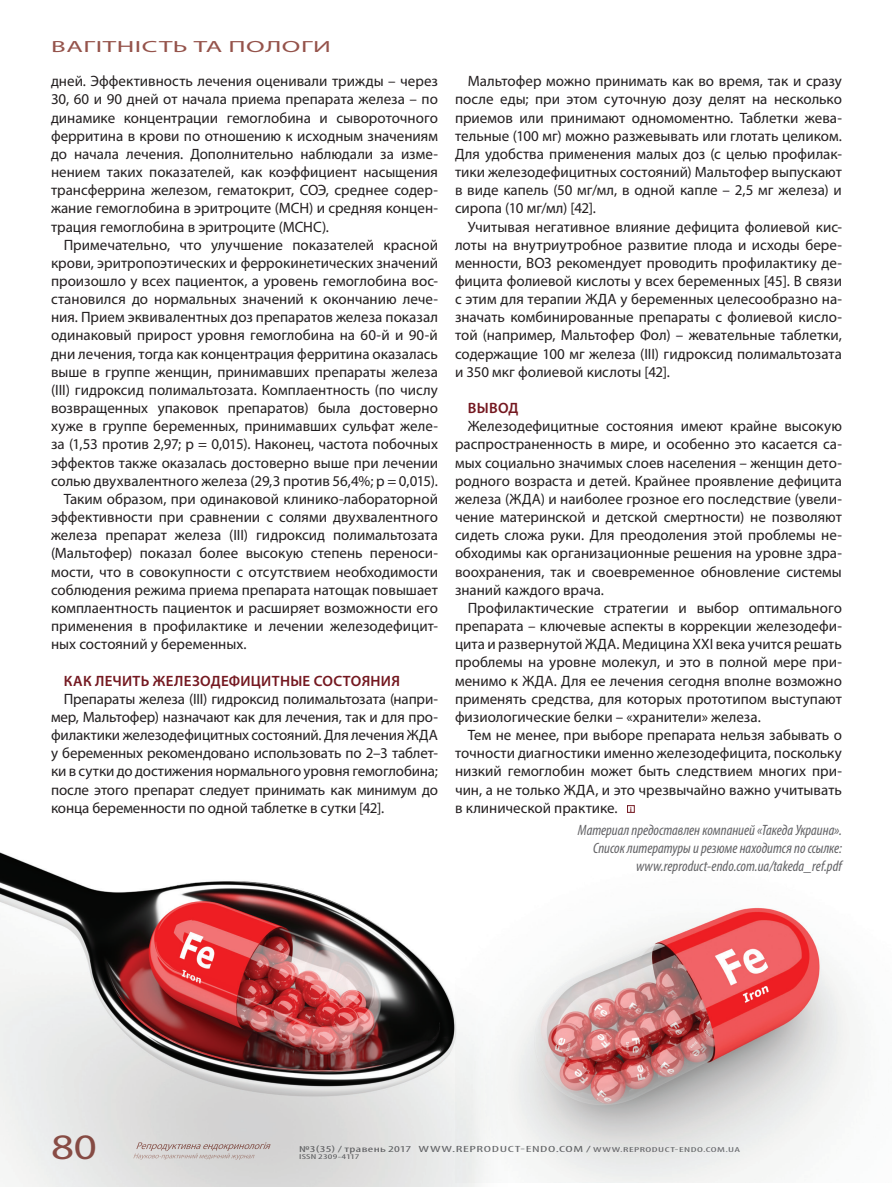
<style>
.page{position:relative;width:893px;height:1187px;background:#fff}
.page>*{position:absolute;margin:0;border:0;box-sizing:border-box;transform-origin:0 0}
.t1{font:35.85px "Myriad Pro";color:#95534b;scale:1.25 1}
.t2{font:16.2px "Myriad Pro";letter-spacing:.02em;color:#95534b;scale:1.67 1}
.t3{font:15px/18.1px "Myriad Pro";color:#231f20;text-align:justify}
.t4{font:italic condensed 15px/18px "Myriad Pro";letter-spacing:-.005em;color:#636366;text-align:right}
.t5{font:600 15px "Myriad Pro";letter-spacing:.015em;color:#741820}
.t6{font:condensed 9px "Myriad Pro";letter-spacing:.035em;color:#6c6d70;scale:1.67 1}
.t7{font:condensed 7.2px "Myriad Pro";letter-spacing:.01em;color:#6c6d70;scale:1.67 1}
.s1{font-weight:700;font-stretch:condensed;font-size:7.5px;color:#741820}
.s2{font-size:7.2px}
</style>
<div class="page">
<img style="left:510px;top:907px;width:341px;height:275px">
<div style="left:627px;top:805px;width:8px;height:7px;border:1px solid #741820"></div>
<img style="left:0;top:852px;width:510px;height:334px">
<p class="t2" style="left:51px;top:36px;width:169px">ВАГІТНІСТЬ ТА ПОЛОГИ</p>
<p class="t3" style="left:51px;top:72px;width:388px">дней. Эффективность лечения оценивали трижды – через 30, 60 и 90 дней от начала приема препарата железа – по динамике концентрации гемоглобина и сывороточного ферритина в крови по отношению к исходным значениям до начала лечения. Дополнительно наблюдали за изме&shy;нением таких показателей, как коэффициент насыщения трансферрина железом, гематокрит, СОЭ, среднее содер&shy;жание гемоглобина в эритроците (MCH) и средняя концен&shy;трация гемоглобина в эритроците (MCHC).</p>
<p class="t3" style="left:64px;top:235px;width:376px">Примечательно, что улучшение показателей красной</p>
<p class="t3" style="left:51px;top:253px;width:388px">крови, эритропоэтических и феррокинетических значений</p>
<p class="t3" style="left:51px;top:271px;width:388px">произошло у всех пациенток, а уровень гемоглобина вос-</p>
<p class="t3" style="left:51px;top:290px;width:388px">становился до нормальных значений к окончанию лече-</p>
<p class="t3" style="left:51px;top:308px;width:388px">ния. Прием эквивалентных доз препаратов железа показал</p>
<p class="t3" style="left:51px;top:326px;width:388px">одинаковый прирост уровня гемоглобина на 60-й и 90-й</p>
<p class="t3" style="left:51px;top:344px;width:388px">дни лечения, тогда как концентрация ферритина оказалась</p>
<p class="t3" style="left:51px;top:362px;width:388px">выше в группе женщин, принимавших препараты железа</p>
<p class="t3" style="left:51px;top:380px;width:388px">(III) гидроксид полимальтозата. Комплаентность (по числу</p>
<p class="t3" style="left:51px;top:399px;width:388px">возвращенных упаковок препаратов) была достоверно</p>
<p class="t3" style="left:51px;top:417px;width:388px">хуже в группе беременных, принимавших сульфат желе-</p>
<p class="t3" style="left:51px;top:435px;width:388px">за (1,53 против 2,97; р = 0,015). Наконец, частота побочных</p>
<p class="t3" style="left:51px;top:453px;width:388px">эффектов также оказалась достоверно выше при лечении</p>
<p class="t3" style="left:51px;top:471px;width:388px">солью двухвалентного железа (29,3 против 56,4%; р = 0,015).</p>
<p class="t3" style="left:64px;top:489px;width:376px">Таким образом, при одинаковой клинико-лабораторной</p>
<p class="t3" style="left:51px;top:507px;width:388px">эффективности при сравнении с солями двухвалентного</p>
<p class="t3" style="left:51px;top:526px;width:388px">железа препарат железа (III) гидроксид полимальтозата</p>
<p class="t3" style="left:51px;top:544px;width:388px">(Мальтофер) показал более высокую степень переноси-</p>
<p class="t3" style="left:51px;top:562px;width:388px">мости, что в совокупности с отсутствием необходимости</p>
<p class="t3" style="left:51px;top:580px;width:388px">соблюдения режима приема препарата натощак повышает</p>
<p class="t3" style="left:51px;top:598px;width:388px">комплаентность пациенток и расширяет возможности его</p>
<p class="t3" style="left:51px;top:616px;width:388px">применения в профилактике и лечении железодефицит-</p>
<p class="t3" style="left:51px;top:634px;width:197px">ных состояний у беременных.</p>
<p class="t5" style="left:64px;top:671px;width:338px">КАК ЛЕЧИТЬ ЖЕЛЕЗОДЕФИЦИТНЫЕ СОСТОЯНИЯ</p>
<p class="t3" style="left:51px;top:689px;width:388px;text-indent:13px">Препараты железа (III) гидроксид полимальтозата (напри&shy;мер, Мальтофер) назначают как для лечения, так и для про&shy;филактики железодефицитных состояний. Для лечения ЖДА у беременных рекомендовано использовать по 2–3 таблет&shy;ки в сутки до достижения нормального уровня гемоглобина; после этого препарат следует принимать как минимум до конца беременности по одной таблетке в сутки [42].</p>
<p class="t3" style="left:455px;top:72px;width:388px;text-indent:13px">Мальтофер можно принимать как во время, так и сразу после еды; при этом суточную дозу делят на несколько приемов или принимают одномоментно. Таблетки жева&shy;тельные (100 мг) можно разжевывать или глотать целиком.<br>Для удобства применения малых доз (с целью профилак&shy;тики железодефицитных состояний) Мальтофер выпускают в виде капель (50 мг/мл, в одной капле – 2,5 мг железа) и сиропа (10 мг/мл) [42].</p>
<p class="t3" style="left:455px;top:217px;width:388px;text-indent:13px">Учитывая негативное влияние дефицита фолиевой кис&shy;лоты на внутриутробное развитие плода и исходы бере&shy;менности, ВОЗ рекомендует проводить профилактику де&shy;фицита фолиевой кислоты у всех беременных [45]. В связи с этим для терапии ЖДА у беременных целесообразно на&shy;значать комбинированные препараты с фолиевой кисло&shy;той (например, Мальтофер Фол) – жевательные таблетки, содержащие 100 мг железа (III) гидроксид полимальтозата и 350 мкг фолиевой кислоты [42].</p>
<p class="t5" style="left:468px;top:398px;width:52px">ВЫВОД</p>
<p class="t3" style="left:455px;top:417px;width:388px;text-indent:13px">Железодефицитные состояния имеют крайне высокую распространенность в мире, и особенно это касается са&shy;мых социально значимых слоев населения – женщин дето&shy;родного возраста и детей. Крайнее проявление дефицита железа (ЖДА) и наиболее грозное его последствие (увели&shy;чение материнской и детской смертности) не позволяют сидеть сложа руки. Для преодоления этой проблемы не&shy;обходимы как организационные решения на уровне здра&shy;воохранения, так и своевременное обновление системы знаний каждого врача.</p>
<p class="t3" style="left:455px;top:598px;width:388px;text-indent:13px">Профилактические стратегии и выбор оптимального препарата – ключевые аспекты в коррекции железодефи&shy;цита и развернутой ЖДА. Медицина XXI века учится решать проблемы на уровне молекул, и это в полной мере при&shy;менимо к ЖДА. Для ее лечения сегодня вполне возможно применять средства, для которых прототипом выступают физиологические белки – «хранители» железа.</p>
<p class="t3" style="left:455px;top:725px;width:388px;text-indent:13px">Тем не менее, при выборе препарата нельзя забывать о точности диагностики именно железодефицита, поскольку низкий гемоглобин может быть следствием многих при&shy;чин, а не только ЖДА, и это чрезвычайно важно учитывать в клинической практике. <span class="s1">i</span></p>
<p class="t4" style="left:578px;top:820px;width:265px">Материал предоставлен компанией «Такеда Украина».<br>Список литературы и резюме находится по ссылке: www.reproduct-endo.com.ua/takeda_ref.pdf</p>
<h1 class="t1" style="left:51px;top:1124px;width:38px">80</h1>
<p class="t6" style="left:299px;top:1142px;width:266px">№3(35) / травень 2017 WWW.REPRODUCT-ENDO.COM / <span class="s2">WWW.REPRODUCT-ENDO.COM.UA</span></p>
<p class="t7" style="left:299px;top:1152px;width:37px">ISSN 2309-4117</p>
</div>
